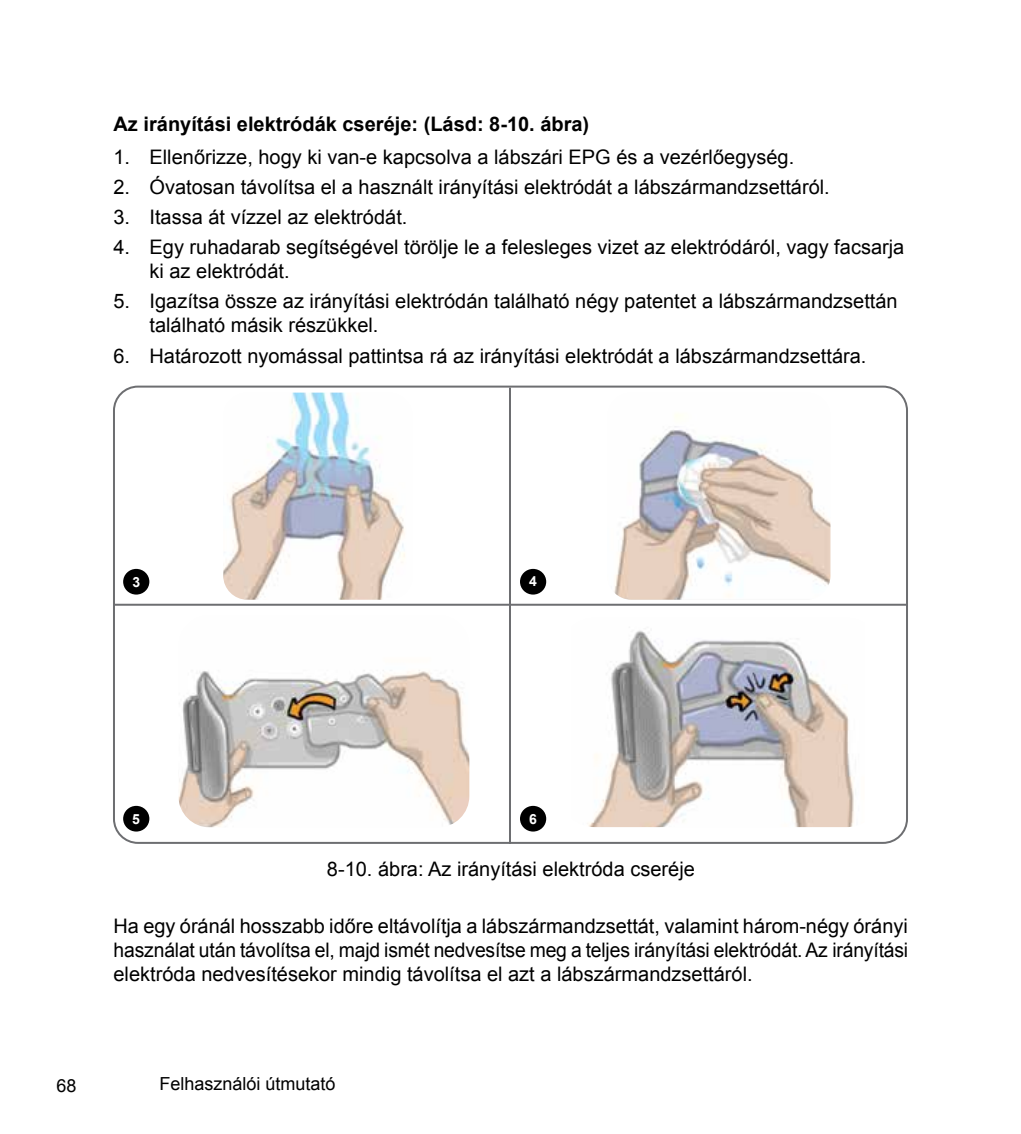
<style>
.page{position:relative;width:1021px;height:1134px;background:#fff}
.page>*{position:absolute;margin:0;border:0;box-sizing:border-box;transform-origin:0 0}
.t1{font:20px/24px "Arial";color:#000}
.t2{font:700 20px "Arial";color:#000}
.t3{font:18px "Arial";color:#000}
.t4{font:700 14px "Arial";color:#fff}
</style>
<div class="page">
<div style="left:123px;top:569px;width:26px;height:25px;background:#000;border-radius:50%"></div>
<div style="left:520px;top:569px;width:26px;height:25px;background:#000;border-radius:50%"></div>
<div style="left:123px;top:805px;width:26px;height:26px;background:#000;border-radius:50%"></div>
<div style="left:520px;top:805px;width:26px;height:26px;background:#000;border-radius:50%"></div>
<img style="left:223px;top:392px;width:182px;height:207px">
<img style="left:178px;top:670px;width:291px;height:157px">
<img style="left:587px;top:630px;width:267px;height:197px">
<img style="left:614px;top:414px;width:216px;height:185px">
<hr style="left:509px;top:387px;width:2px;height:456px;background:#6d6e71">
<hr style="left:114px;top:603px;width:792px;height:2px;background:#6d6e71">
<p class="t2" style="left:114px;top:111px;width:477px">Az irányítási elektródák cseréje: (Lásd: 8-10. ábra)</p>
<p class="t1" style="left:114px;top:145px;width:682px">1. Ellenőrizze, hogy ki van-e kapcsolva a lábszári EPG és a vezérlőegység.</p>
<p class="t1" style="left:114px;top:175px;width:718px">2. Óvatosan távolítsa el a használt irányítási elektródát a lábszármandzsettáról.</p>
<p class="t1" style="left:114px;top:205px;width:295px">3. Itassa át vízzel az elektródát.</p>
<p class="t1" style="left:150px;top:235px;width:756px;text-indent:-36px">4. Egy ruhadarab segítségével törölje le a felesleges vizet az elektródáról, vagy facsarja ki az elektródát.</p>
<p class="t1" style="left:150px;top:289px;width:750px;text-indent:-36px">5. Igazítsa össze az irányítási elektródán található négy patentet a lábszármandzsettán található másik részükkel.</p>
<p class="t1" style="left:114px;top:343px;width:754px">6. Határozott nyomással pattintsa rá az irányítási elektródát a lábszármandzsettára.</p>
<p class="t4" style="left:132px;top:572px;width:9px">3</p>
<p class="t4" style="left:529px;top:572px;width:9px">4</p>
<p class="t4" style="left:132px;top:809px;width:9px">5</p>
<p class="t4" style="left:529px;top:809px;width:9px">6</p>
<p class="t1" style="left:327px;top:856px;width:369px">8-10. ábra: Az irányítási elektróda cseréje</p>
<p class="t1" style="left:114px;top:913px;width:796px;text-align:justify">Ha egy óránál hosszabb időre eltávolítja a lábszármandzsettát, valamint három-négy órányi használat után távolítsa el, majd ismét nedvesítse meg a teljes irányítási elektródát. Az irányítási elektróda nedvesítésekor mindig távolítsa el azt a lábszármandzsettáról.</p>
<p class="t3" style="left:56px;top:1073px;width:22px">68</p>
<p class="t3" style="left:159px;top:1071px;width:178px">Felhasználói útmutató</p>
</div>
